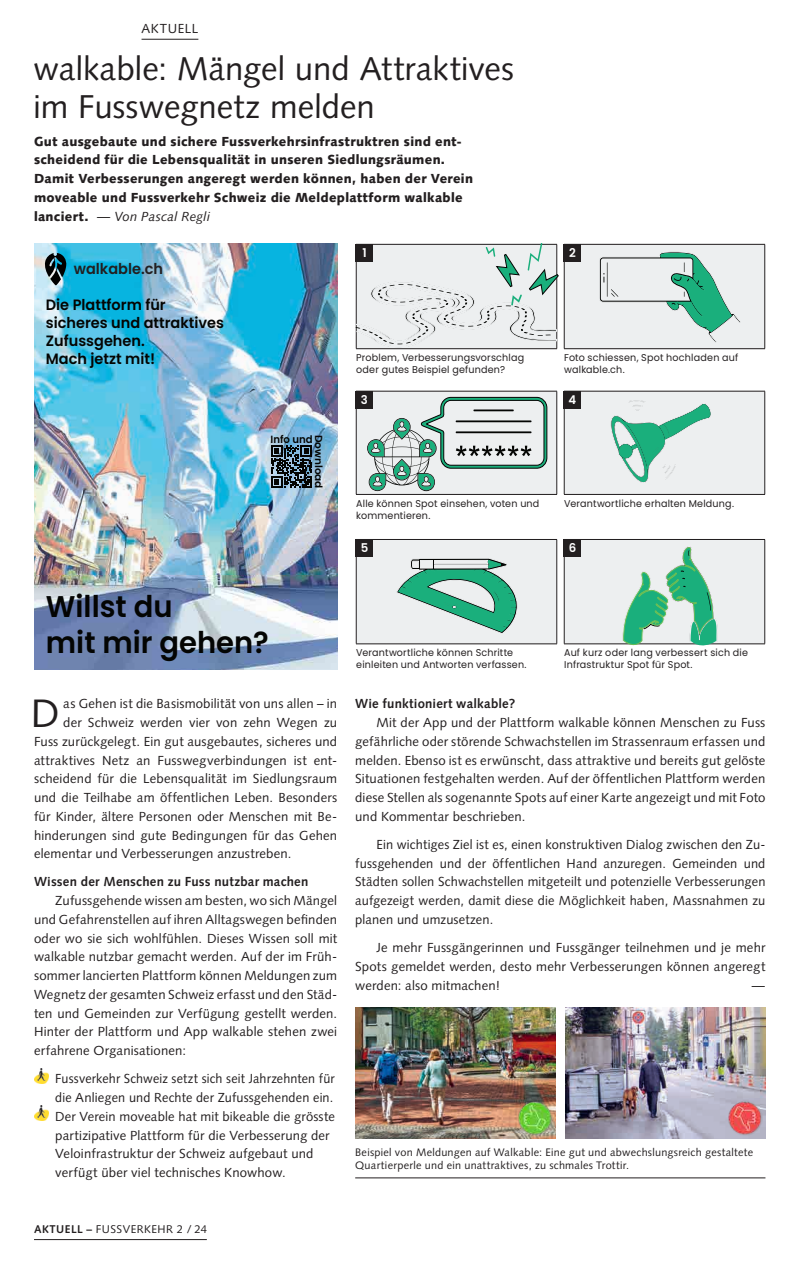
<style>
.page{position:relative;width:808px;height:1263px;background:#fff}
.page>*{position:absolute;margin:0;border:0;box-sizing:border-box;transform-origin:0 0}
.t1{font:39.75px "Syntax LT Std";color:#231f20}
.t2{font:33px/37.5px "Syntax LT Std";color:#231f20}
.t3{font:600 30px/35.8px "Poppins";color:#040503}
.t4{font:600 15px/18px "Poppins";color:#040503}
.t5{font:600 15px "Poppins";color:#231f20}
.t6{font:13.2px/18.8px "Syntax LT Std";letter-spacing:.01em;color:#231f20;text-align:justify}
.t7{font:900 13.2px/18.8px "Syntax LT Std";letter-spacing:.025em;color:#231f20}
.t8{font:13.2px/18.8px "Syntax LT Std";letter-spacing:.01em;color:#231f20;scale:.96 1}
.t9{font:700 13.2px "Syntax LT Std";letter-spacing:.015em;color:#231f20}
.t10{font:13.2px "Syntax LT Std";letter-spacing:.04em;color:#231f20}
.t11{font:600 12.15px "Poppins";color:#fff}
.t12{font:11.25px "Syntax LT Std";letter-spacing:.04em;color:#231f20}
.t13{font:10.8px/13.5px "Syntax LT Std";letter-spacing:.025em;color:#231f20}
.t14{font:600 10.5px "Poppins";color:#040503}
.t15{font:600 10.2px "Poppins";color:#040503}
.t16{font:9.9px/11.9px "Poppins";letter-spacing:.02em;color:#231f20}
.s1{font-weight:400}
.s2{font-weight:400;font-style:italic}
.s3{font-weight:700}
</style>
<div class="page">
<hr style="left:34px;top:1239px;width:173px;height:1px;background:#231f20">
<hr style="left:142px;top:39px;width:56px;height:1px;background:#231f20">
<img style="left:34px;top:1068px;width:14px;height:15px">
<img style="left:34px;top:1106px;width:14px;height:15px">
<img style="left:34px;top:244px;width:303px;height:332px">
<img style="left:34px;top:576px;width:303px;height:94px">
<svg style="left:271px;top:445px;width:41px;height:43px;background:#3a4953"></svg>
<svg style="left:44px;top:253px;width:23px;height:32px"></svg>
<svg style="left:356px;top:244px;width:409px;height:400px;fill:#edeff0"></svg>
<div style="left:564px;top:244px;width:201px;height:105px;background:#edeff0"></div>
<hr style="left:564px;top:244px;width:201px;height:1px;background:#231f20">
<hr style="left:564px;top:245px;width:1px;height:103px;background:#231f20">
<hr style="left:764px;top:245px;width:1px;height:103px;background:#231f20">
<hr style="left:564px;top:348px;width:201px;height:1px;background:#231f20">
<hr style="left:356px;top:245px;width:1px;height:103px;background:#231f20">
<hr style="left:556px;top:245px;width:1px;height:103px;background:#231f20">
<hr style="left:356px;top:348px;width:201px;height:1px;background:#231f20">
<hr style="left:356px;top:391px;width:201px;height:1px;background:#231f20">
<hr style="left:356px;top:391px;width:1px;height:103px;background:#231f20">
<hr style="left:556px;top:391px;width:1px;height:103px;background:#231f20">
<hr style="left:356px;top:494px;width:201px;height:1px;background:#231f20">
<hr style="left:564px;top:391px;width:201px;height:1px;background:#231f20">
<hr style="left:564px;top:391px;width:1px;height:103px;background:#231f20">
<hr style="left:764px;top:391px;width:1px;height:103px;background:#231f20">
<hr style="left:564px;top:494px;width:201px;height:1px;background:#231f20">
<hr style="left:564px;top:539px;width:201px;height:1px;background:#231f20">
<hr style="left:564px;top:540px;width:1px;height:104px;background:#231f20">
<hr style="left:764px;top:540px;width:1px;height:104px;background:#231f20">
<hr style="left:564px;top:644px;width:201px;height:1px;background:#231f20">
<hr style="left:356px;top:539px;width:201px;height:1px;background:#231f20">
<hr style="left:356px;top:540px;width:1px;height:104px;background:#231f20">
<hr style="left:556px;top:540px;width:1px;height:104px;background:#231f20">
<hr style="left:356px;top:644px;width:201px;height:1px;background:#231f20">
<svg style="left:610px;top:400px;width:101px;height:96px;background:#badbd1"></svg>
<svg style="left:397px;top:558px;width:121px;height:76px;background:#8ec7b5"></svg>
<svg style="left:355px;top:244px;width:204px;height:103px;background:#dde3e2"></svg>
<svg style="left:599px;top:251px;width:141px;height:91px"></svg>
<svg style="left:622px;top:545px;width:96px;height:101px;background:#98d2ba"></svg>
<svg style="left:367px;top:397px;width:180px;height:94px;background:#beccc8"></svg>
<div style="left:356px;top:244px;width:17px;height:18px;background:#231f20"></div>
<div style="left:356px;top:391px;width:17px;height:18px;background:#231f20"></div>
<div style="left:356px;top:539px;width:17px;height:18px;background:#231f20"></div>
<div style="left:564px;top:244px;width:17px;height:18px;background:#231f20"></div>
<div style="left:564px;top:391px;width:17px;height:18px;background:#231f20"></div>
<div style="left:564px;top:539px;width:17px;height:18px;background:#231f20"></div>
<img style="left:355px;top:1007px;width:200px;height:132px">
<img style="left:519px;top:1101px;width:34px;height:34px">
<img style="left:566px;top:1007px;width:199px;height:132px">
<img style="left:728px;top:1101px;width:34px;height:34px">
<hr style="left:355px;top:1177px;width:410px;height:1px;background:#231f20">
<p class="t10" style="left:142px;top:21px;width:58px">AKTUELL</p>
<h2 class="t2" style="left:34px;top:50px;width:482px">walkable: Mängel und Attraktives im Fusswegnetz melden</h2>
<p class="t7" style="left:34px;top:132px;width:440px">Gut ausgebaute und sichere Fussverkehrsinfrastruktren sind ent&shy;scheidend für die Lebensqualität in unseren Siedlungsräumen.<br>Damit Verbesserungen angeregt werden können, haben der Verein moveable und Fussverkehr Schweiz die Meldeplattform walkable lanciert. <span class="s1">—</span> <span class="s2">Von Pascal Regli</span></p>
<p class="t5" style="left:74px;top:260px;width:91px">walkable.ch</p>
<p class="t11" style="left:362px;top:245px;width:6px">1</p>
<p class="t11" style="left:569px;top:245px;width:8px">2</p>
<p class="t4" style="left:46px;top:296px;width:180px">Die Plattform für sicheres und attraktives<br>Zufussgehen.<br>Mach jetzt mit!</p>
<p class="t14" style="left:270px;top:433px;width:44px">Info und</p>
<p class="t15" style="left:325px;top:435px;width:55px;rotate:90deg">Download</p>
<h3 class="t3" style="left:46px;top:589px;width:224px">Willst du<br>mit mir gehen?</h3>
<h1 class="t1" style="left:31px;top:690px;width:30px">D</h1>
<p class="t6" style="left:63px;top:694px;width:275px">as Gehen ist die Basismobilität von uns allen – in</p>
<p class="t6" style="left:63px;top:713px;width:275px">der Schweiz werden vier von zehn Wegen zu</p>
<p class="t6" style="left:34px;top:732px;width:305px">Fuss zurückgelegt. Ein gut ausgebautes, sicheres und</p>
<p class="t6" style="left:34px;top:751px;width:305px">attraktives Netz an Fusswegverbindungen ist ent-</p>
<p class="t6" style="left:34px;top:769px;width:305px">scheidend für die Lebensqualität im Siedlungsraum</p>
<p class="t6" style="left:34px;top:788px;width:305px">und die Teilhabe am öffentlichen Leben. Besonders</p>
<p class="t6" style="left:34px;top:807px;width:305px">für Kinder, ältere Personen oder Menschen mit Be-</p>
<p class="t6" style="left:34px;top:826px;width:305px">hinderungen sind gute Bedingungen für das Gehen</p>
<p class="t6" style="left:34px;top:844px;width:259px">elementar und Verbesserungen anzustreben.</p>
<p class="t9" style="left:34px;top:874px;width:276px">Wissen der Menschen zu Fuss nutzbar machen</p>
<p class="t6" style="left:34px;top:891px;width:305px;text-indent:21px">Zufussgehende wissen am besten, wo sich Mängel und Gefahrenstellen auf ihren Alltagswegen befinden oder wo sie sich wohlfühlen. Dieses Wissen soll mit walkable nutzbar gemacht werden. Auf der im Früh&shy;sommer lancierten Plattform können Meldungen zum Wegnetz der gesamten Schweiz erfasst und den Städ&shy;ten und Gemeinden zur Verfügung gestellt werden.<br>Hinter der Plattform und App walkable stehen zwei erfahrene Organisationen:</p>
<p class="t8" style="left:55px;top:1069px;width:293px">Fussverkehr Schweiz setzt sich seit Jahrzehnten für die Anliegen und Rechte der Zufussgehenden ein.<br>Der Verein moveable hat mit bikeable die grösste partizipative Plattform für die Verbesserung der Veloinfrastruktur der Schweiz aufgebaut und verfügt über viel technisches Knowhow.</p>
<p class="t12" style="left:34px;top:1222px;width:175px"><span class="s3">AKTUELL –</span> FUSSVERKEHR 2 / 24</p>
<p class="t16" style="left:356px;top:352px;width:169px">Problem, Verbesserungsvorschlag oder gutes Beispiel gefunden?</p>
<p class="t16" style="left:564px;top:352px;width:176px">Foto schiessen, Spot hochladen auf walkable.ch.</p>
<p class="t11" style="left:361px;top:393px;width:9px">3</p>
<p class="t11" style="left:569px;top:393px;width:9px">4</p>
<p class="t16" style="left:356px;top:498px;width:185px">Alle können Spot einsehen, voten und kommentieren.</p>
<p class="t16" style="left:564px;top:498px;width:171px">Verantwortliche erhalten Meldung.</p>
<p class="t11" style="left:361px;top:541px;width:9px">5</p>
<p class="t11" style="left:569px;top:541px;width:9px">6</p>
<p class="t16" style="left:356px;top:647px;width:172px">Verantwortliche können Schritte einleiten und Antworten verfassen.</p>
<p class="t16" style="left:564px;top:647px;width:185px">Auf kurz oder lang verbessert sich die<br>Infrastruktur Spot für Spot.</p>
<p class="t9" style="left:355px;top:696px;width:162px">Wie funktioniert walkable?</p>
<p class="t6" style="left:355px;top:713px;width:412px;text-indent:21px">Mit der App und der Plattform walkable können Menschen zu Fuss gefährliche oder störende Schwachstellen im Strassenraum erfassen und melden. Ebenso ist es erwünscht, dass attraktive und bereits gut gelöste Situationen festgehalten werden. Auf der öffentlichen Plattform werden diese Stellen als sogenannte Spots auf einer Karte angezeigt und mit Foto und Kommentar beschrieben.</p>
<p class="t6" style="left:355px;top:835px;width:412px;text-align:left;text-indent:21px">Ein wichtiges Ziel ist es, einen konstruktiven Dialog zwischen den Zu&shy;fussgehenden und der öffentlichen Hand anzuregen. Gemeinden und Städten sollen Schwachstellen mitgeteilt und potenzielle Verbesserungen aufgezeigt werden, damit diese die Möglichkeit haben, Massnahmen zu planen und umzusetzen.</p>
<p class="t6" style="left:355px;top:938px;width:412px;text-indent:21px">Je mehr Fussgängerinnen und Fussgänger teilnehmen und je mehr Spots gemeldet werden, desto mehr Verbesserungen können angeregt werden: also mitmachen!</p>
<p class="t6" style="left:752px;top:976px;width:15px">—</p>
<p class="t13" style="left:355px;top:1145px;width:399px">Beispiel von Meldungen auf Walkable: Eine gut und abwechslungsreich gestaltete<br>Quartierperle und ein unattraktives, zu schmales Trottir.</p>
</div>
